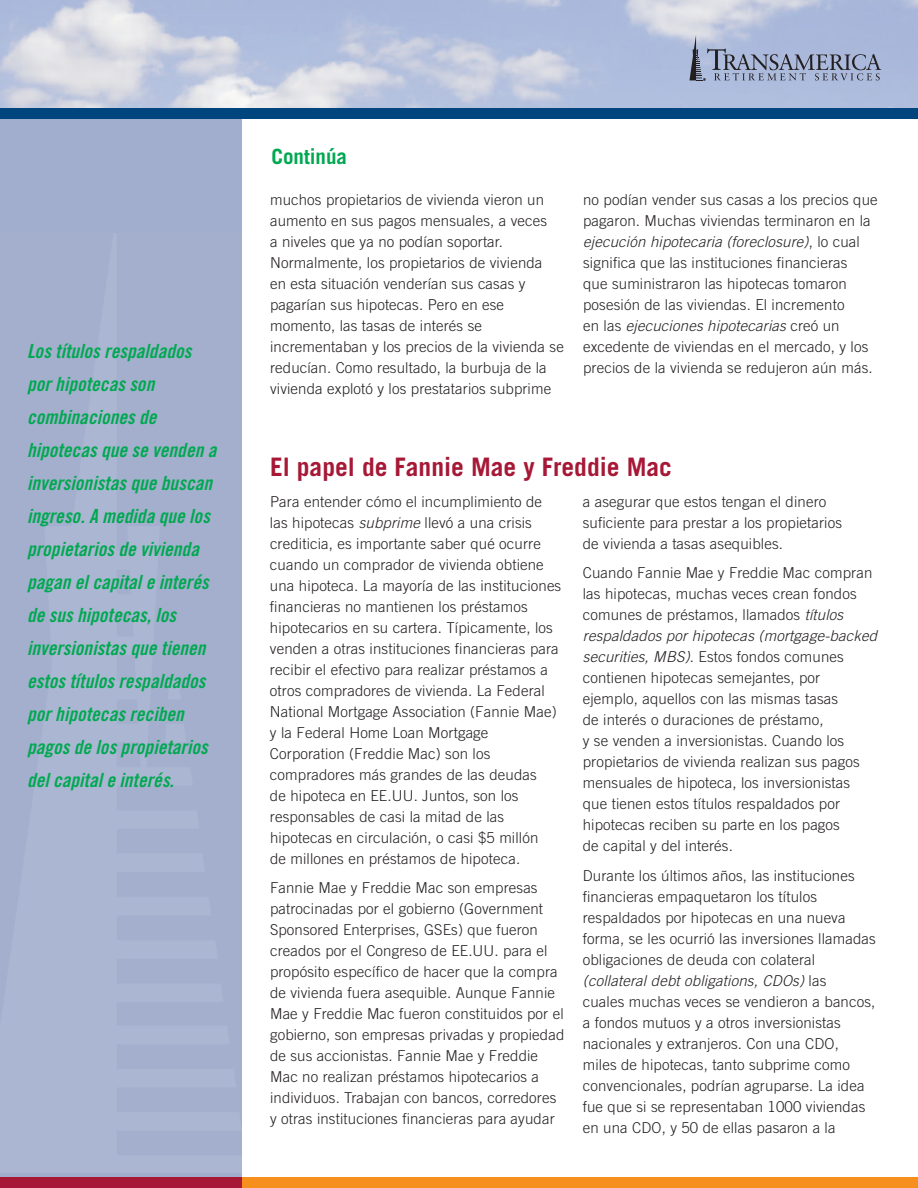
<style>
.page{position:relative;width:918px;height:1188px;background:#fff}
.page>*{position:absolute;margin:0;border:0;box-sizing:border-box;transform-origin:0 0}
.t1{font:700 25.5px "Trade Gothic LT";color:#a61836}
.t2{font:700 21px "Trade Gothic LT";color:#00a851}
.t3{font:19.5px/33px "Trade Gothic Bold Cond Twenty Obl";letter-spacing:.005em;color:#00a851}
.t4{font:300 15px/21px "Trade Gothic";letter-spacing:.01em;color:#231f20}
.s1{font-style:italic}
</style>
<div class="page">
<div style="left:0;top:113px;width:242px;height:1072px;background:#a2aecd"></div>
<div style="left:0;top:108px;width:918px;height:11px;background:#01457f"></div>
<div style="left:241px;top:1177px;width:677px;height:11px;background:#f68f1e"></div>
<div style="left:0;top:1177px;width:242px;height:11px;background:#a61836"></div>
<svg style="left:689px;top:35px;width:192px;height:46px;background:#98a3c0"></svg>
<p class="t3" style="left:27px;top:336px;width:191px">Los títulos respaldados por hipotecas son combinaciones de hipotecas que se venden a inversionistas que buscan ingreso. A medida que los propietarios de vivienda pagan el capital e interés de sus hipotecas, los inversionistas que tienen estos títulos respaldados por hipotecas reciben pagos de los propietarios del capital e interés.</p>
<h2 class="t2" style="left:271px;top:148px;width:77px">Continúa</h2>
<p class="t4" style="left:270px;top:190px;width:295px">muchos propietarios de vivienda vieron un aumento en sus pagos mensuales, a veces<br>a niveles que ya no podían soportar.<br>Normalmente, los propietarios de vivienda<br>en esta situación venderían sus casas y pagarían sus hipotecas. Pero en ese momento, las tasas de interés se incrementaban y los precios de la vivienda se reducían. Como resultado, la burbuja de la vivienda explotó y los prestatarios subprime</p>
<p class="t4" style="left:583px;top:190px;width:296px">no podían vender sus casas a los precios que pagaron. Muchas viviendas terminaron en la <span class="s1">ejecución hipotecaria (foreclosure)</span>, lo cual significa que las instituciones financieras<br>que suministraron las hipotecas tomaron posesión de las viviendas. El incremento<br>en las <span class="s1">ejecuciones hipotecarias</span> creó un excedente de viviendas en el mercado, y los precios de la vivienda se redujeron aún más.</p>
<h1 class="t1" style="left:270px;top:458px;width:404px">El papel de Fannie Mae y Freddie Mac</h1>
<p class="t4" style="left:270px;top:493px;width:293px">Para entender cómo el incumplimiento de las hipotecas <span class="s1">subprime</span> llevó a una crisis crediticia, es importante saber qué ocurre cuando un comprador de vivienda obtiene una hipoteca. La mayoría de las instituciones financieras no mantienen los préstamos hipotecarios en su cartera. Típicamente, los venden a otras instituciones financieras para recibir el efectivo para realizar préstamos a otros compradores de vivienda. La Federal National Mortgage Association (Fannie Mae) y la Federal Home Loan Mortgage Corporation (Freddie Mac) son los compradores más grandes de las deudas<br>de hipoteca en EE.UU. Juntos, son los responsables de casi la mitad de las hipotecas en circulación, o casi $5 millón<br>de millones en préstamos de hipoteca.</p>
<p class="t4" style="left:270px;top:879px;width:296px">Fannie Mae y Freddie Mac son empresas patrocinadas por el gobierno (Government Sponsored Enterprises, GSEs) que fueron creados por el Congreso de EE.UU. para el propósito específico de hacer que la compra de vivienda fuera asequible. Aunque Fannie Mae y Freddie Mac fueron constituidos por el gobierno, son empresas privadas y propiedad de sus accionistas. Fannie Mae y Freddie Mac no realizan préstamos hipotecarios a individuos. Trabajan con bancos, corredores y otras instituciones financieras para ayudar</p>
<p class="t4" style="left:583px;top:493px;width:261px">a asegurar que estos tengan el dinero suficiente para prestar a los propietarios de vivienda a tasas asequibles.</p>
<p class="t4" style="left:583px;top:564px;width:296px">Cuando Fannie Mae y Freddie Mac compran las hipotecas, muchas veces crean fondos comunes de préstamos, llamados <span class="s1">títulos respaldados por hipotecas (mortgage-backed securities, MBS)</span>. Estos fondos comunes contienen hipotecas semejantes, por ejemplo, aquellos con las mismas tasas<br>de interés o duraciones de préstamo,<br>y se venden a inversionistas. Cuando los propietarios de vivienda realizan sus pagos mensuales de hipoteca, los inversionistas que tienen estos títulos respaldados por hipotecas reciben su parte en los pagos<br>de capital y del interés.</p>
<p class="t4" style="left:583px;top:866px;width:295px">Durante los últimos años, las instituciones financieras empaquetaron los títulos respaldados por hipotecas en una nueva forma, se les ocurrió las inversiones llamadas obligaciones de deuda con colateral <span class="s1">(collateral debt obligations, CDOs)</span> las<br>cuales muchas veces se vendieron a bancos, a fondos mutuos y a otros inversionistas nacionales y extranjeros. Con una CDO, miles de hipotecas, tanto subprime como convencionales, podrían agruparse. La idea fue que si se representaban 1000 viviendas en una CDO, y 50 de ellas pasaron a la</p>
</div>
